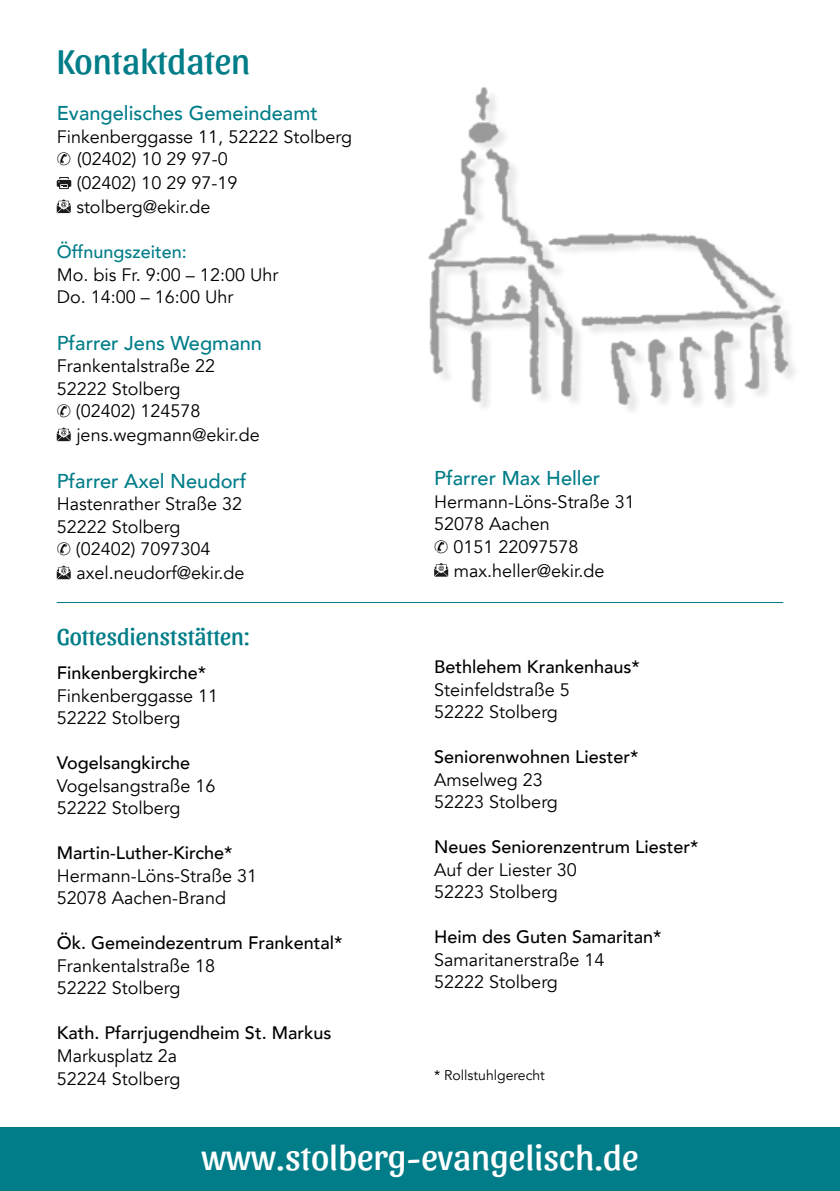
<style>
.page{position:relative;width:840px;height:1191px;background:#fff}
.page>*{position:absolute;margin:0;border:0;box-sizing:border-box;transform-origin:0 0}
.t1{font:36px "Sansita";color:#fff}
.t2{font:36px "Sansita";color:#007d88}
.t3{font:24px "Sansita";color:#007d88}
.t4{font:500 20px "Avenir";color:#007d88}
.t5{font:18px/22.4px "Avenir";color:#000}
.t6{font:500 18px "Avenir";color:#000}
.t7{font:500 18px "Avenir";color:#007d88}
.t8{font:14px "Avenir";color:#000}
</style>
<div class="page">
<svg style="left:57px;top:177px;width:14px;height:12px"></svg>
<svg style="left:57px;top:199px;width:14px;height:14px"></svg>
<svg style="left:57px;top:427px;width:14px;height:14px"></svg>
<svg style="left:57px;top:565px;width:14px;height:14px"></svg>
<svg style="left:434px;top:563px;width:14px;height:13px"></svg>
<img style="left:428px;top:87px;width:367px;height:324px">
<hr style="left:57px;top:602px;width:725px;height:1px;background:#007d88">
<div style="left:0;top:1127px;width:839px;height:64px;background:#007d88"></div>
<h1 class="t2" style="left:57px;top:40px;width:195px">Kontaktdaten</h1>
<p class="t4" style="left:57px;top:96px;width:262px">Evangelisches Gemeindeamt</p>
<p class="t5" style="left:57px;top:125px;width:297px">Finkenberggasse 11, 52222 Stolberg</p>
<p class="t5" style="left:57px;top:148px;width:172px">✆ (02402) 10 29 97-0</p>
<p class="t5" style="left:77px;top:172px;width:162px">(02402) 10 29 97-19</p>
<p class="t5" style="left:76px;top:196px;width:136px">stolberg@ekir.de</p>
<p class="t7" style="left:57px;top:236px;width:131px">Öffnungszeiten:</p>
<p class="t5" style="left:57px;top:263px;width:223px">Mo. bis Fr. 9:00 – 12:00 Uhr<br>Do. 14:00 – 16:00 Uhr</p>
<p class="t4" style="left:57px;top:325px;width:207px">Pfarrer Jens Wegmann</p>
<p class="t5" style="left:57px;top:355px;width:160px">Frankentalstraße 22</p>
<p class="t5" style="left:57px;top:377px;width:125px">52222 Stolberg</p>
<p class="t5" style="left:57px;top:400px;width:145px">✆ (02402) 124578</p>
<p class="t5" style="left:76px;top:424px;width:185px">jens.wegmann@ekir.de</p>
<p class="t4" style="left:57px;top:463px;width:191px">Pfarrer Axel Neudorf</p>
<p class="t5" style="left:57px;top:493px;width:187px">Hastenrather Straße 32<br>52222 Stolberg<br>✆ (02402) 7097304</p>
<p class="t5" style="left:76px;top:562px;width:170px">axel.neudorf@ekir.de</p>
<h2 class="t3" style="left:57px;top:623px;width:195px">Gottesdienststätten:</h2>
<p class="t6" style="left:57px;top:657px;width:151px">Finkenbergkirche*</p>
<p class="t5" style="left:57px;top:685px;width:163px">Finkenberggasse 11<br>52222 Stolberg</p>
<p class="t6" style="left:57px;top:747px;width:135px">Vogelsangkirche</p>
<p class="t5" style="left:57px;top:775px;width:160px">Vogelsangstraße 16<br>52222 Stolberg</p>
<p class="t6" style="left:57px;top:837px;width:177px">Martin-Luther-Kirche*</p>
<p class="t5" style="left:57px;top:865px;width:202px">Hermann-Löns-Straße 31<br>52078 Aachen-Brand</p>
<p class="t6" style="left:57px;top:927px;width:287px">Ök. Gemeindezentrum Frankental*</p>
<p class="t5" style="left:57px;top:955px;width:160px">Frankentalstraße 18<br>52222 Stolberg</p>
<p class="t6" style="left:57px;top:1017px;width:276px">Kath. Pfarrjugendheim St. Markus</p>
<p class="t5" style="left:57px;top:1045px;width:125px">Markusplatz 2a<br>52224 Stolberg</p>
<p class="t4" style="left:434px;top:461px;width:167px">Pfarrer Max Heller</p>
<p class="t5" style="left:434px;top:490px;width:202px">Hermann-Löns-Straße 31</p>
<p class="t5" style="left:434px;top:513px;width:117px">52078 Aachen</p>
<p class="t5" style="left:434px;top:535px;width:146px">✆ 0151 22097578</p>
<p class="t5" style="left:453px;top:559px;width:152px">max.heller@ekir.de</p>
<p class="t6" style="left:434px;top:651px;width:207px">Bethlehem Krankenhaus*</p>
<p class="t5" style="left:434px;top:678px;width:137px">Steinfeldstraße 5<br>52222 Stolberg</p>
<p class="t6" style="left:434px;top:741px;width:206px">Seniorenwohnen Liester*</p>
<p class="t5" style="left:434px;top:768px;width:125px">Amselweg 23<br>52223 Stolberg</p>
<p class="t6" style="left:434px;top:831px;width:266px">Neues Seniorenzentrum Liester*</p>
<p class="t5" style="left:434px;top:858px;width:144px">Auf der Liester 30<br>52223 Stolberg</p>
<p class="t6" style="left:434px;top:921px;width:229px">Heim des Guten Samaritan*</p>
<p class="t5" style="left:434px;top:948px;width:172px">Samaritanerstraße 14<br>52222 Stolberg</p>
<p class="t8" style="left:434px;top:1066px;width:112px">* Rollstuhlgerecht</p>
<h1 class="t1" style="left:201px;top:1136px;width:438px">www.stolberg-evangelisch.de</h1>
</div>
